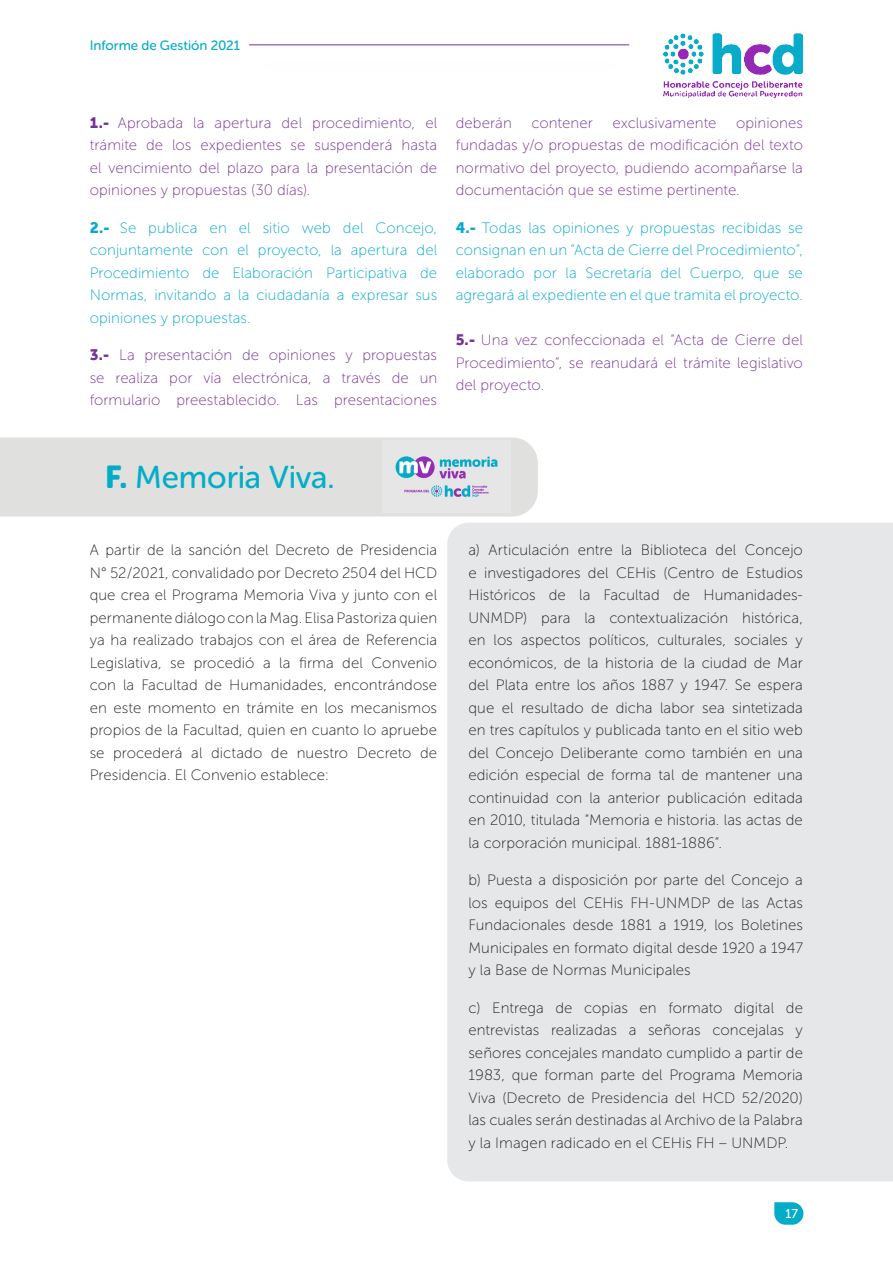
<style>
.page{position:relative;width:893px;height:1263px;background:#fff}
.page>*{position:absolute;margin:0;border:0;box-sizing:border-box;transform-origin:0 0}
.Headline_27_31_Left{font:31.5px "Museo Sans Rounded 500";letter-spacing:-.005em;color:#03adc8}
.Copy_Text_08_14_Full{font:15px/22.5px "Museo Sans 100";letter-spacing:.005em;color:#231f20;text-align:justify}
.Copy_Text_08_14_Full-2{font:15px/22.5px "Museo Sans 100";letter-spacing:.005em;color:#763294;text-align:justify}
.Copy_Text_08_14_Full-3{font:15px/22.5px "Museo Sans 100";letter-spacing:.005em;color:#05a8ce;text-align:justify}
.t1{font:13.5px "Museo Sans Rounded 500";color:#03adc8}
.t2{font:12.75px "Museo Sans Rounded 500";color:#fff}
.s1{font-family:"Museo Sans 900"}
.s2{font-family:"Museo Sans Rounded 900"}
</style>
<div class="page">
<div style="left:0;top:437px;width:538px;height:79px;background:#e0e1df"></div>
<div style="left:447px;top:523px;width:446px;height:658px;background:#e6e7e9"></div>
<img style="left:382px;top:440px;width:129px;height:73px">
<svg style="left:774px;top:1202px;width:29px;height:23px"></svg>
<img style="left:664px;top:34px;width:139px;height:63px">
<hr style="left:249px;top:44px;width:380px;height:1px;background:#763294">
<p class="t1" style="left:90px;top:38px;width:152px">Informe de Gestión 2021</p>
<p class="Copy_Text_08_14_Full-2" style="left:90px;top:111px;width:349px"><span class="s1">1.-</span> Aprobada la apertura del procedimiento, el trámite de los expedientes se suspenderá hasta el vencimiento del plazo para la presentación de opiniones y propuestas (30 días).</p>
<p class="Copy_Text_08_14_Full-3" style="left:90px;top:216px;width:349px"><span class="s1">2.-</span> Se publica en el sitio web del Concejo, conjuntamente con el proyecto, la apertura del Procedimiento de Elaboración Participativa de Normas, invitando a la ciudadanía a expresar sus opiniones y propuestas.</p>
<p class="Copy_Text_08_14_Full-2" style="left:90px;top:344px;width:349px"><span class="s1">3.-</span> La presentación de opiniones y propuestas se realiza por vía electrónica, a través de un formulario preestablecido. Las presentaciones</p>
<p class="Copy_Text_08_14_Full-2" style="left:456px;top:111px;width:349px;text-indent:280px">opiniones fundadas y/o propuestas de modificación del texto normativo del proyecto, pudiendo acompañarse la documentación que se estime pertinente.</p>
<p class="Copy_Text_08_14_Full-3" style="left:456px;top:216px;width:349px"><span class="s1">4.-</span> Todas las opiniones y propuestas recibidas se consignan en un “Acta de Cierre del Procedimiento”, elaborado por la Secretaría del Cuerpo, que se agregará al expediente en el que tramita el proyecto.</p>
<p class="Copy_Text_08_14_Full-2" style="left:456px;top:329px;width:349px"><span class="s1">5.-</span> Una vez confeccionada el “Acta de Cierre del Procedimiento”, se reanudará el trámite legislativo del proyecto.</p>
<p class="Copy_Text_08_14_Full-2" style="left:456px;top:111px;width:58px">deberán</p>
<p class="Copy_Text_08_14_Full-2" style="left:531px;top:111px;width:63px">contener</p>
<p class="Copy_Text_08_14_Full-2" style="left:612px;top:111px;width:105px">exclusivamente</p>
<p class="Headline_27_31_Left" style="left:105px;top:459px;width:231px"><span class="s2">F.</span> Memoria Viva.</p>
<p class="Copy_Text_08_14_Full" style="left:90px;top:539px;width:349px">A partir de la sanción del Decreto de Presidencia N° 52/2021, convalidado por Decreto 2504 del HCD que crea el Programa Memoria Viva y junto con el permanente diálogo con la Mag. Elisa Pastoriza quien ya ha realizado trabajos con el área de Referencia Legislativa, se procedió a la firma del Convenio con la Facultad de Humanidades, encontrándose en este momento en trámite en los mecanismos propios de la Facultad, quien en cuanto lo apruebe se procederá al dictado de nuestro Decreto de Presidencia. El Convenio establece:</p>
<p class="Copy_Text_08_14_Full" style="left:468px;top:539px;width:336px">a) Articulación entre la Biblioteca del Concejo e investigadores del CEHis (Centro de Estudios Históricos de la Facultad de Humanidades-UNMDP) para la contextualización histórica, en los aspectos políticos, culturales, sociales y económicos, de la historia de la ciudad de Mar del Plata entre los años 1887 y 1947. Se espera que el resultado de dicha labor sea sintetizada en tres capítulos y publicada tanto en el sitio web del Concejo Deliberante como también en una edición especial de forma tal de mantener una continuidad con la anterior publicación editada en 2010, titulada “Memoria e historia. las actas de la corporación municipal. 1881-1886”.</p>
<p class="Copy_Text_08_14_Full" style="left:468px;top:869px;width:336px">b) Puesta a disposición por parte del Concejo a los equipos del CEHis FH-UNMDP de las Actas Fundacionales desde 1881 a 1919, los Boletines Municipales en formato digital desde 1920 a 1947 y la Base de Normas Municipales</p>
<p class="Copy_Text_08_14_Full" style="left:468px;top:996px;width:336px">c) Entrega de copias en formato digital de entrevistas realizadas a señoras concejalas y señores concejales mandato cumplido a partir de 1983, que forman parte del Programa Memoria Viva (Decreto de Presidencia del HCD 52/2020) las cuales serán destinadas al Archivo de la Palabra y la Imagen radicado en el CEHis FH – UNMDP.</p>
<p class="t2" style="left:785px;top:1207px;width:14px">17</p>
</div>
